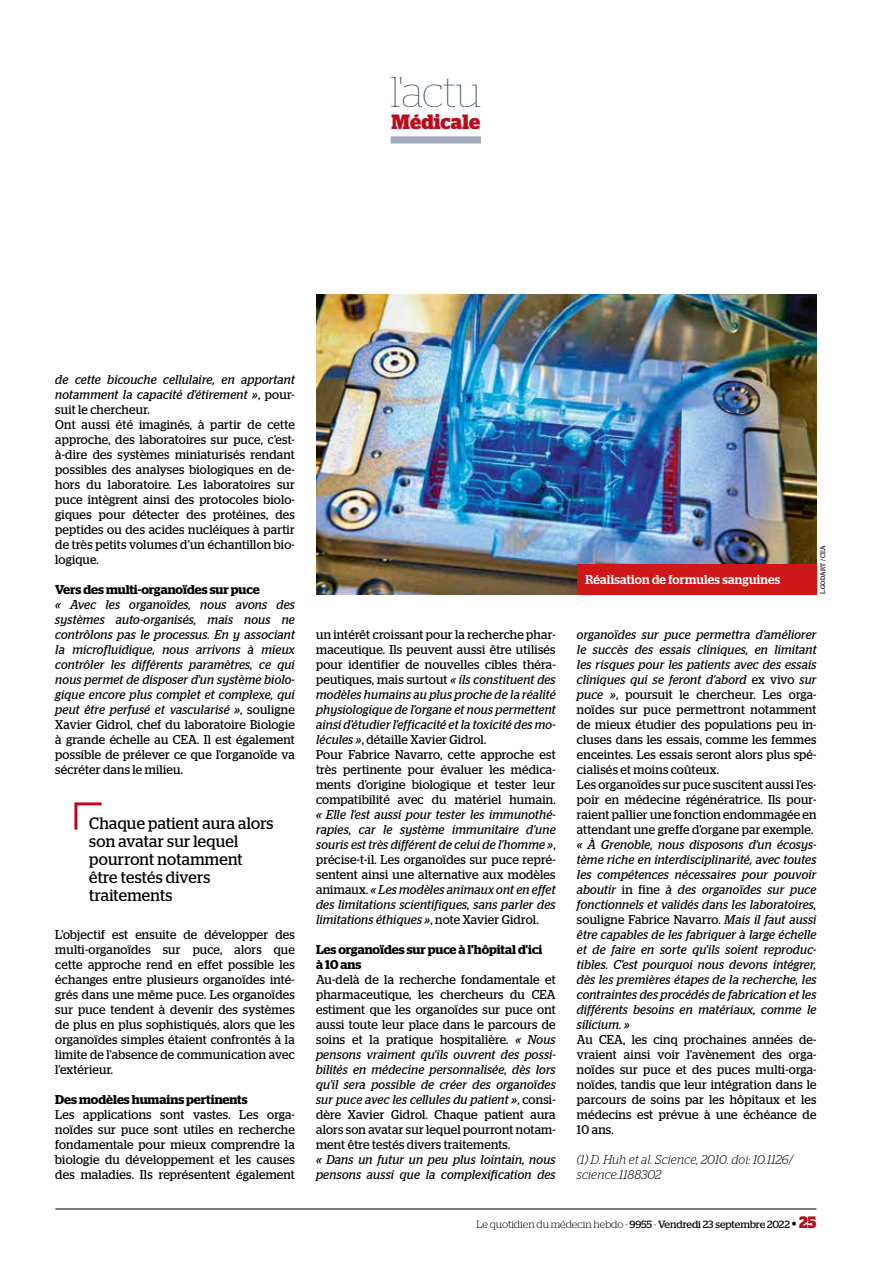
<style>
.page{position:relative;width:893px;height:1263px;background:#fff}
.page>*{position:absolute;margin:0;border:0;box-sizing:border-box;transform-origin:0 0}
.t1{font:100 42.75px "Stag";color:#304155}
.t2{font:700 20.7px "Stag";letter-spacing:.005em;color:#b80c1e;scale:.95 1}
.t3{font:16.5px/18px "Stag";letter-spacing:.015em;color:#000;scale:.95 1}
.t4{font:12.75px/15px "Stag";letter-spacing:.02em;color:#000;text-align:justify;scale:.95 1}
.t5{font:italic 12.75px/15px "Stag";letter-spacing:.02em;color:#000;text-align:justify;scale:.95 1}
.t6{font:600 12.75px/15px "Stag";color:#000}
.t7{font:italic 300 12.75px/15px "Stag";letter-spacing:.02em;color:#000;scale:.95 1}
.t8{font:500 12.75px "Stag";letter-spacing:.02em;color:#fff;scale:.96 1}
.t9{font:300 10.5px "Stag";color:#000}
.t10{font:6.3px "Stag";letter-spacing:.05em;color:#000}
.s1{font-style:italic}
.s2{font-style:normal}
.s3{font-weight:400}
.s4{font-weight:400;font-size:15px}
.s5{font-weight:700;font-size:16.5px;color:#b80c1e}
</style>
<div class="page">
<hr style="left:55px;top:1209px;width:761px;height:1px;background:#000">
<div style="left:391px;top:136px;width:90px;height:7px;background:#a1abbc"></div>
<svg style="left:74px;top:802px;width:28px;height:28px"></svg>
<img style="left:316px;top:294px;width:500px;height:300px">
<div style="left:577px;top:564px;width:239px;height:30px;background:#cd1719"></div>
<h1 class="t1" style="left:391px;top:69px;width:92px">l'actu</h1>
<h2 class="t2" style="left:392px;top:110px;width:95px">Médicale</h2>
<p class="t4" style="left:55px;top:372px;width:254px;text-align:left"><span class="s1">de cette bicouche cellulaire, en apportant notamment la capacité d'étirement »</span>, pour&shy;suit le chercheur.<br>Ont aussi été imaginés, à partir de cette approche, des laboratoires sur puce, c'est&shy;à-dire des systèmes miniaturisés rendant possibles des analyses biologiques en de&shy;hors du laboratoire. Les laboratoires sur puce intègrent ainsi des protocoles biolo&shy;giques pour détecter des protéines, des peptides ou des acides nucléiques à partir de très petits volumes d’un échantillon bio&shy;logique.</p>
<p class="t6" style="left:55px;top:582px;width:206px">Vers des multi-organoïdes sur puce</p>
<p class="t5" style="left:55px;top:597px;width:254px">« Avec les organoïdes, nous avons des systèmes auto-organisés, mais nous ne contrôlons pas le processus. En y associant la microfluidique, nous arrivons à mieux contrôler les différents paramètres, ce qui nous permet de disposer d'un système biolo&shy;gique encore plus complet et complexe, qui peut être perfusé et vascularisé »<span class="s2">, souligne Xavier Gidrol, chef du laboratoire Biologie à grande échelle au CEA. Il est également possible de prélever ce que l'organoïde va sécréter dans le milieu.</span></p>
<p class="t3" style="left:89px;top:814px;width:195px">Chaque patient aura alors son avatar sur lequel pourront notamment être testés divers traitements</p>
<p class="t4" style="left:55px;top:927px;width:254px">L'objectif est ensuite de développer des multi-organoïdes sur puce, alors que cette approche rend en effet possible les échanges entre plusieurs organoïdes inté&shy;grés dans une même puce. Les organoïdes sur puce tendent à devenir des systèmes de plus en plus sophistiqués, alors que les organoïdes simples étaient confrontés à la limite de l'absence de communication avec l'extérieur.</p>
<p class="t6" style="left:55px;top:1092px;width:194px">Des modèles humains pertinents</p>
<p class="t4" style="left:55px;top:1107px;width:254px">Les applications sont vastes. Les orga&shy;noïdes sur puce sont utiles en recherche fondamentale pour mieux comprendre la biologie du développement et les causes des maladies. Ils représentent également</p>
<p class="t4" style="left:316px;top:627px;width:254px;text-align:left">un intérêt croissant pour la recherche phar&shy;maceutique. Ils peuvent aussi être utilisés pour identifier de nouvelles cibles théra&shy;peutiques, mais surtout <span class="s1">« ils constituent des modèles humains au plus proche de la réalité physiologique de l'organe et nous permettent ainsi d'étudier l'efficacité et la toxicité des mo&shy;lécules »</span>, détaille Xavier Gidrol.<br>Pour Fabrice Navarro, cette approche est très pertinente pour évaluer les médica&shy;ments d'origine biologique et tester leur compatibilité avec du matériel humain.</p>
<p class="t5" style="left:316px;top:807px;width:254px">« Elle l'est aussi pour tester les immunothé&shy;rapies, car le système immunitaire d'une souris est très différent de celui de l'homme »<span class="s2">, précise-t-il. Les organoïdes sur puce repré&shy;sentent ainsi une alternative aux modèles animaux.</span> « Les modèles animaux ont en effet des limitations scientifiques, sans parler des limitations éthiques »<span class="s2">, note Xavier Gidrol.</span></p>
<p class="t6" style="left:316px;top:942px;width:228px">Les organoïdes sur puce à l'hôpital d'ici à 10 ans</p>
<p class="t4" style="left:316px;top:972px;width:254px">Au-delà de la recherche fondamentale et pharmaceutique, les chercheurs du CEA estiment que les organoïdes sur puce ont aussi toute leur place dans le parcours de soins et la pratique hospitalière. <span class="s1">« Nous pensons vraiment qu'ils ouvrent des possi&shy;bilités en médecine personnalisée, dès lors qu'il sera possible de créer des organoïdes sur puce avec les cellules du patient »</span>, consi&shy;dère Xavier Gidrol. Chaque patient aura alors son avatar sur lequel pourront notam&shy;ment être testés divers traitements.</p>
<p class="t5" style="left:316px;top:1152px;width:254px">« Dans un futur un peu plus lointain, nous pensons aussi que la complexification des</p>
<p class="t8" style="left:585px;top:572px;width:204px">Réalisation de formules sanguines</p>
<p class="t10" style="left:819px;top:594px;width:50px;rotate:-90deg">L.GODART / CEA</p>
<p class="t4" style="left:577px;top:627px;width:254px;text-align:left"><span class="s1">organoïdes sur puce permettra d'améliorer le succès des essais cliniques, en limitant les risques pour les patients avec des essais cliniques qui se feront d'abord</span> ex vivo <span class="s1">sur puce »</span>, poursuit le chercheur. Les orga&shy;noïdes sur puce permettront notamment de mieux étudier des populations peu in&shy;cluses dans les essais, comme les femmes enceintes. Les essais seront alors plus spé&shy;cialisés et moins coûteux.<br>Les organoïdes sur puce suscitent aussi l'es&shy;poir en médecine régénératrice. Ils pour&shy;raient pallier une fonction endommagée en attendant une greffe d'organe par exemple.</p>
<p class="t5" style="left:577px;top:837px;width:254px">« À Grenoble, nous disposons d'un écosys&shy;tème riche en interdisciplinarité, avec toutes les compétences nécessaires pour pouvoir aboutir <span class="s2">in fine</span> à des organoïdes sur puce fonctionnels et validés dans les laboratoires, <span class="s2">souligne Fabrice Navarro.</span> Mais il faut aussi être capables de les fabriquer à large échelle et de faire en sorte qu'ils soient reproduc&shy;tibles. C'est pourquoi nous devons intégrer, dès les premières étapes de la recherche, les contraintes des procédés de fabrication et les différents besoins en matériaux, comme le silicium. »</p>
<p class="t4" style="left:577px;top:1032px;width:254px">Au CEA, les cinq prochaines années de&shy;vraient ainsi voir l'avènement des orga&shy;noïdes sur puce et des puces multi-orga&shy;noïdes, tandis que leur intégration dans le parcours de soins par les hôpitaux et les médecins est prévue à une échéance de 10 ans.</p>
<p class="t7" style="left:577px;top:1152px;width:229px">(1) D. Huh et al. Science, 2010. doi: 10.1126/ science.1188302</p>
<p class="t9" style="left:477px;top:1218px;width:341px">Le quotidien du médecin hebdo - <span class="s3">9955</span> - <span class="s3">Vendredi 23 septembre 2022</span> <span class="s4">•</span> <span class="s5">25</span></p>
</div>
